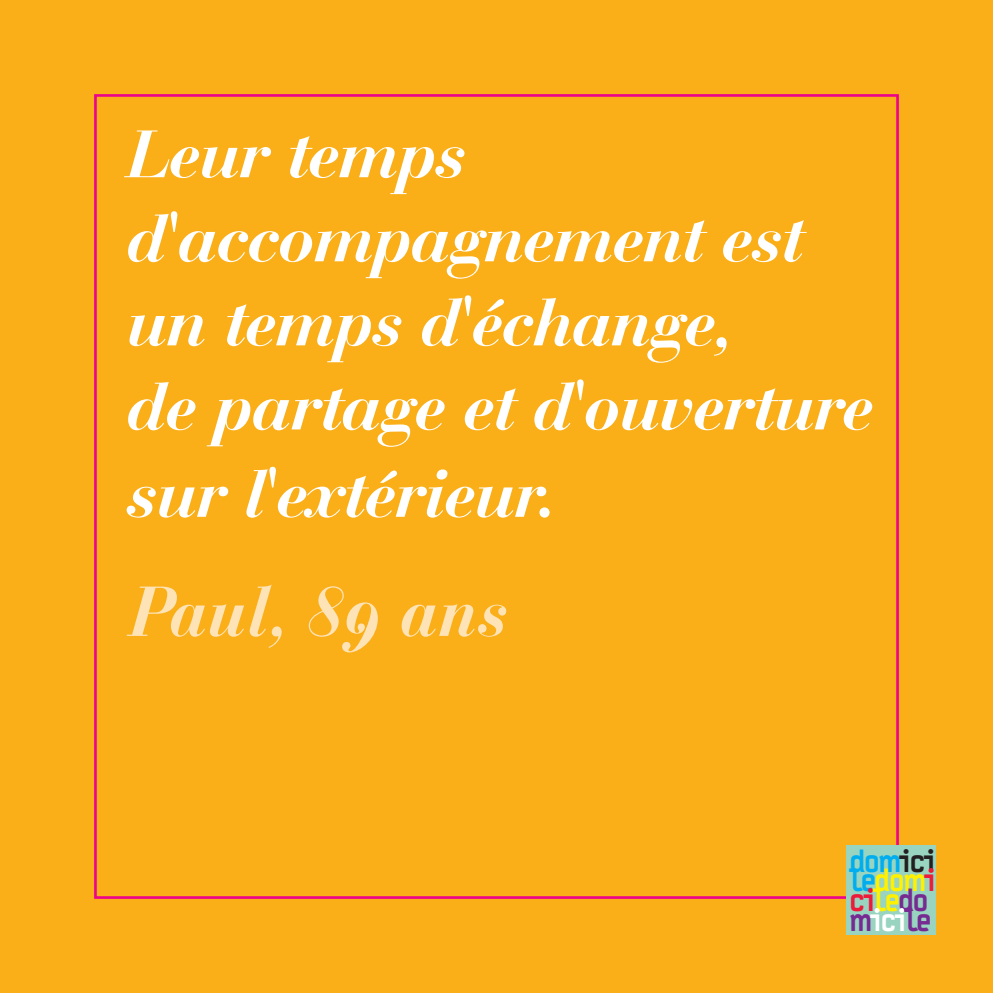
<style>
.page{position:relative;width:993px;height:993px;background:#fff}
.page>*{position:absolute;margin:0;border:0;box-sizing:border-box;transform-origin:0 0}
.t1{font:italic 700 70px/84.7px "Bauer Bodoni BT";color:#fff}
.t2{font:70px "Bauer Bodoni Bold Italic Os F";color:#fee3b7}
.t3{font:900 29.4px "Typestar";letter-spacing:-.065em;color:#00aeef}
.t4{font:900 29.4px "Typestar";letter-spacing:-.07em;color:#fff101}
.t5{font:900 29.4px "Typestar";letter-spacing:-.07em;color:#ed1a3a}
.t6{font:900 29.4px "Typestar";letter-spacing:-.07em;color:#772a91}
.s1{color:#231f20}
.s2{color:#00aeef}
.s3{color:#ed1a3a}
.s4{color:#fff101}
.s5{color:#772a91}
.s6{color:#fff}
</style>
<div class="page">
<div style="left:0;top:0;width:992px;height:992px;background:#faaf18"></div>
<div style="left:846px;top:845px;width:89px;height:89px;background:#98d4c0"></div>
<p class="t1" style="left:129px;top:120px;width:747px">Leur temps d'accompagnement est un temps d'échange,<br>de partage et d'ouverture sur l'extérieur.</p>
<p class="t2" style="left:129px;top:586px;width:381px">Paul, 89 ans</p>
<p class="t3" style="left:848px;top:844px;width:88px">dom<span class="s1">ici</span></p>
<p class="t4" style="left:848px;top:863px;width:88px"><span class="s2">le</span>dom<span class="s3">i</span></p>
<p class="t5" style="left:848px;top:883px;width:81px">ci<span class="s4">le</span><span class="s5">do</span></p>
<p class="t6" style="left:848px;top:902px;width:84px">m<span class="s6">ici</span>le</p>
</div>
